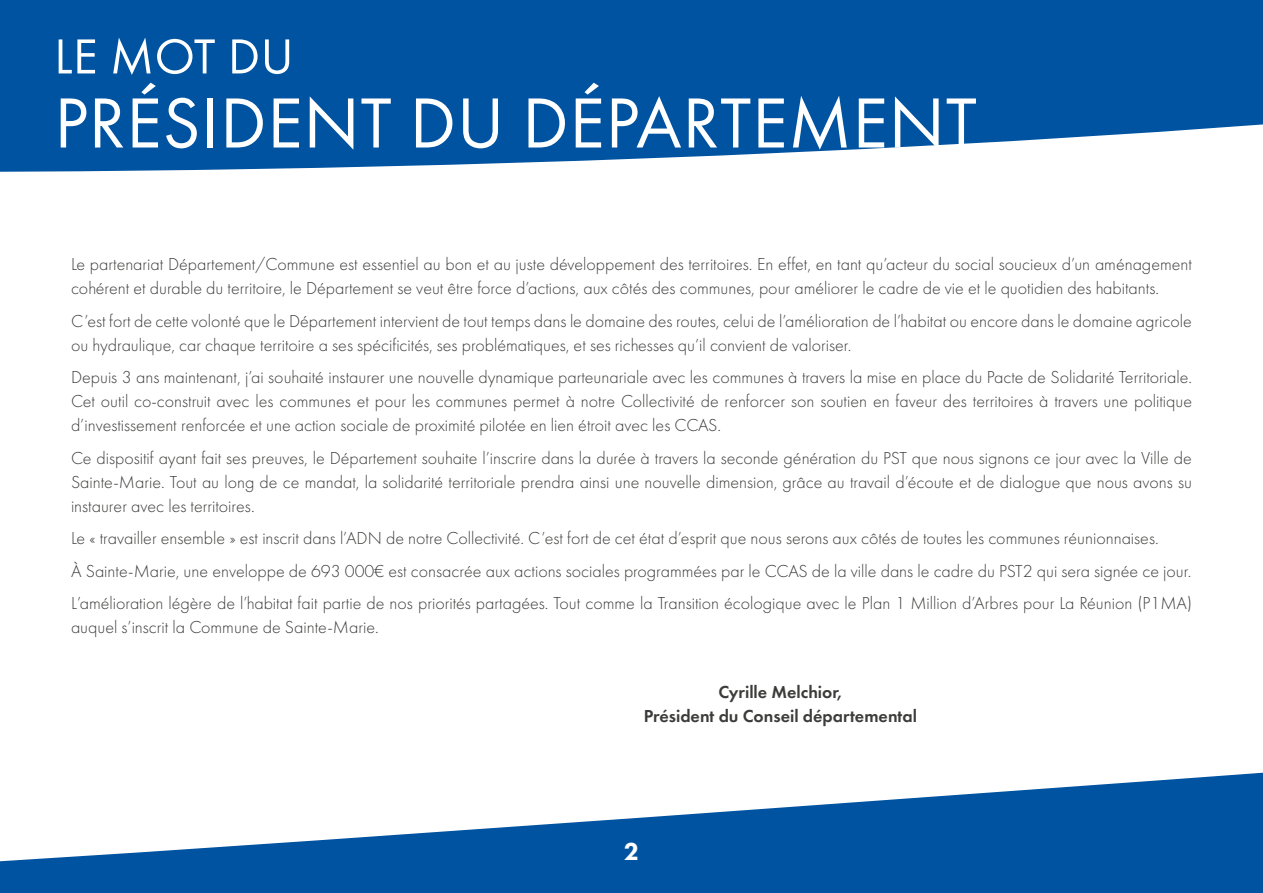
<style>
.page{position:relative;width:1263px;height:893px;background:#fff}
.page>*{position:absolute;margin:0;border:0;box-sizing:border-box;transform-origin:0 0}
.t1{font:73.5px "Futura PT";letter-spacing:.01em;color:#fff}
.t2{font:51px "Futura PT";letter-spacing:.01em;color:#fff}
.t3{font:800 25.5px "Futura PT";color:#fff}
.t4{font:300 18px/24px "Futura PT";color:#3c3c3b}
.t5{font:600 18px/24px "Futura PT";color:#3c3c3b;text-align:center}
</style>
<div class="page">
<svg style="left:0;top:0;width:1263px;height:172px;fill:#0053a1"></svg>
<svg style="left:0;top:772px;width:1263px;height:121px;fill:#0053a1"></svg>
<h2 class="t2" style="left:54px;top:26px;width:241px">LE MOT DU</h2>
<h1 class="t1" style="left:54px;top:79px;width:924px">PRÉSIDENT DU DÉPARTEMENT</h1>
<p class="t4" style="left:71px;top:252px;width:1122px">Le partenariat Département/Commune est essentiel au bon et au juste développement des territoires. En effet, en tant qu’acteur du social soucieux d’un aménagement cohérent et durable du territoire, le Département se veut être force d’actions, aux côtés des communes, pour améliorer le cadre de vie et le quotidien des habitants.</p>
<p class="t4" style="left:71px;top:309px;width:1122px">C’est fort de cette volonté que le Département intervient de tout temps dans le domaine des routes, celui de l’amélioration de l’habitat ou encore dans le domaine agricole ou hydraulique, car chaque territoire a ses spécificités, ses problématiques, et ses richesses qu’il convient de valoriser.</p>
<p class="t4" style="left:71px;top:365px;width:1122px;text-align:justify">Depuis 3 ans maintenant, j’ai souhaité instaurer une nouvelle dynamique parteunariale avec les communes à travers la mise en place du Pacte de Solidarité Territoriale.<br>Cet outil co-construit avec les communes et pour les communes permet à notre Collectivité de renforcer son soutien en faveur des territoires à travers une politique d’investissement renforcée et une action sociale de proximité pilotée en lien étroit avec les CCAS.</p>
<p class="t4" style="left:71px;top:446px;width:1122px;text-align:justify">Ce dispositif ayant fait ses preuves, le Département souhaite l’inscrire dans la durée à travers la seconde génération du PST que nous signons ce jour avec la Ville de Sainte-Marie. Tout au long de ce mandat, la solidarité territoriale prendra ainsi une nouvelle dimension, grâce au travail d’écoute et de dialogue que nous avons su instaurer avec les territoires.</p>
<p class="t4" style="left:71px;top:522px;width:1122px;line-height:32.5px">Le « travailler ensemble » est inscrit dans l’ADN de notre Collectivité. C’est fort de cet état d’esprit que nous serons aux côtés de toutes les communes réunionnaises.<br>À Sainte-Marie, une enveloppe de 693 000€ est consacrée aux actions sociales programmées par le CCAS de la ville dans le cadre du PST2 qui sera signée ce jour.<br>L’amélioration légère de l’habitat fait partie de nos priorités partagées. Tout comme la Transition écologique avec le Plan 1 Million d’Arbres pour La Réunion (P1MA)</p>
<p class="t4" style="left:71px;top:615px;width:309px">auquel s’inscrit la Commune de Sainte-Marie.</p>
<p class="t5" style="left:644px;top:680px;width:275px">Cyrille Melchior,<br>Président du Conseil départemental</p>
<h3 class="t3" style="left:624px;top:836px;width:17px">2</h3>
</div>
